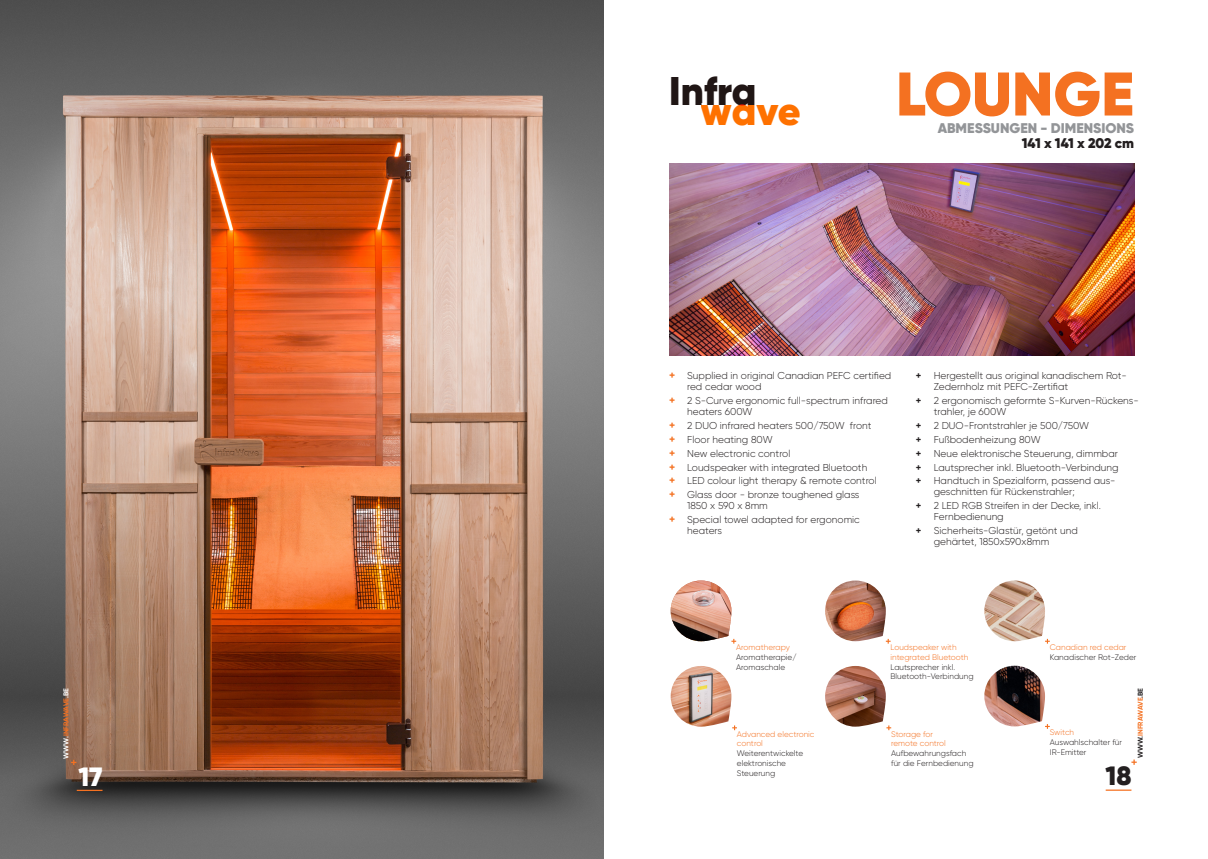
<style>
.page{position:relative;width:1208px;height:859px;background:#fff}
.page>*{position:absolute;margin:0;border:0;box-sizing:border-box;transform-origin:0 0}
.t1{font:900 61.4px "Gilroy";color:#f47121}
.t2{font:900 40px "Gilroy";color:#201615}
.t3{font:900 40px "Gilroy";color:#fe7100}
.t4{font:900 26.5px "Gilroy";color:#231f20}
.t5{font:900 26.5px "Gilroy";color:#fff}
.t6{font:900 14px "Gilroy";color:#939598}
.t7{font:900 14px "Gilroy";letter-spacing:-.01em;color:#231f20}
.t8{font:300 10px/11px "Gilroy";color:#231f20}
.t9{font:300 8.1px/9.7px "Gilroy";color:#231f20}
.t10{font:300 8.1px/9.7px "Gilroy";color:#f47121}
.t11{font:700 7px "Gilroy";color:#f47121}
.s1{color:#fff}
.s2{font-weight:700;font-size:11px;color:#f47121}
.s3{font-weight:700}
.s4{color:#231f20}
</style>
<div class="page">
<img style="left:0;top:0;width:604px;height:859px">
<svg style="left:1131px;top:759px;width:5px;height:6px"></svg>
<hr style="left:1105px;top:789px;width:26px;height:2px;background:#f47121">
<svg style="left:71px;top:760px;width:5px;height:5px"></svg>
<svg style="left:77px;top:790px;width:25px;height:1px"></svg>
<img style="left:669px;top:164px;width:465px;height:192px">
<svg style="left:731px;top:639px;width:5px;height:5px"></svg>
<img style="left:670px;top:580px;width:61px;height:61px">
<svg style="left:886px;top:639px;width:4px;height:5px"></svg>
<img style="left:825px;top:580px;width:61px;height:61px">
<svg style="left:732px;top:725px;width:5px;height:5px"></svg>
<img style="left:670px;top:666px;width:61px;height:61px">
<svg style="left:886px;top:725px;width:5px;height:5px"></svg>
<img style="left:825px;top:666px;width:61px;height:61px">
<svg style="left:1045px;top:724px;width:4px;height:5px"></svg>
<img style="left:984px;top:666px;width:61px;height:60px">
<svg style="left:1045px;top:639px;width:4px;height:5px"></svg>
<img style="left:984px;top:580px;width:61px;height:61px">
<p class="t11" style="left:62px;top:758px;width:72px;rotate:-90deg"><span class="s1">WWW.</span>INFRAWAVE<span class="s1">.BE</span></p>
<p class="t5" style="left:79px;top:759px;width:25px">17</p>
<p class="t2" style="left:669px;top:65px;width:89px">Infra</p>
<h2 class="t3" style="left:701px;top:85px;width:101px">wave</h2>
<p class="t1" style="left:896px;top:55px;width:240px">LOUNGE</p>
<p class="t6" style="left:937px;top:119px;width:198px">ABMESSUNGEN - DIMENSIONS</p>
<p class="t7" style="left:1021px;top:134px;width:114px">141 x 141 x 202 cm</p>
<p class="t8" style="left:687px;top:370px;width:206px;text-indent:-18px"><span class="s2">+</span> Supplied in original Canadian PEFC certified red cedar wood</p>
<p class="t8" style="left:687px;top:395px;width:202px;text-indent:-18px"><span class="s2">+</span> 2 S-Curve ergonomic full-spectrum infrared heaters 600W</p>
<p class="t8" style="left:669px;top:420px;width:204px"><span class="s2">+</span> 2 DUO infrared heaters 500/750W front</p>
<p class="t8" style="left:669px;top:434px;width:105px"><span class="s2">+</span> Floor heating 80W</p>
<p class="t8" style="left:669px;top:448px;width:123px"><span class="s2">+</span> New electronic control</p>
<p class="t8" style="left:669px;top:461px;width:200px"><span class="s2">+</span> Loudspeaker with integrated Bluetooth</p>
<p class="t8" style="left:669px;top:475px;width:209px"><span class="s2">+</span> LED colour light therapy &amp; remote control</p>
<p class="t8" style="left:687px;top:489px;width:174px;text-indent:-18px"><span class="s2">+</span> Glass door - bronze toughened glass<br>1850 x 590 x 8mm</p>
<p class="t8" style="left:687px;top:514px;width:174px;text-indent:-18px"><span class="s2">+</span> Special towel adapted for ergonomic heaters</p>
<p class="t8" style="left:933px;top:370px;width:195px;text-indent:-18px"><span class="s3">+</span> Hergestellt aus original kanadischem Rot-<br>Zedernholz mit PEFC-Zertifiat</p>
<p class="t8" style="left:933px;top:395px;width:206px;text-indent:-18px"><span class="s3">+</span> 2 ergonomisch geformte S-Kurven-Rückens&shy;trahler, je 600W</p>
<p class="t8" style="left:915px;top:420px;width:175px"><span class="s3">+</span> 2 DUO-Frontstrahler je 500/750W</p>
<p class="t8" style="left:915px;top:434px;width:126px"><span class="s3">+</span> Fußbodenheizung 80W</p>
<p class="t8" style="left:915px;top:448px;width:204px"><span class="s3">+</span> Neue elektronische Steuerung, dimmbar</p>
<p class="t8" style="left:915px;top:461px;width:204px"><span class="s3">+</span> Lautsprecher inkl. Bluetooth-Verbindung</p>
<p class="t8" style="left:933px;top:475px;width:183px;text-indent:-18px"><span class="s3">+</span> Handtuch in Spezialform, passend aus&shy;geschnitten für Rückenstrahler;</p>
<p class="t8" style="left:933px;top:500px;width:169px;text-indent:-18px"><span class="s3">+</span> 2 LED RGB Streifen in der Decke, inkl.<br>Fernbedienung</p>
<p class="t8" style="left:933px;top:525px;width:146px;text-indent:-18px"><span class="s3">+</span> Sicherheits-Glastür, getönt und gehärtet, 1850x590x8mm</p>
<p class="t10" style="left:736px;top:642px;width:55px">Aromatherapy</p>
<p class="t9" style="left:736px;top:652px;width:62px">Aromatherapie/<br>Aromaschale</p>
<p class="t10" style="left:890px;top:642px;width:79px">Loudspeaker with integrated Bluetooth</p>
<p class="t9" style="left:890px;top:662px;width:85px">Lautsprecher inkl.<br>Bluetooth-Verbindung</p>
<p class="t10" style="left:1049px;top:642px;width:78px">Canadian red cedar</p>
<p class="t9" style="left:1049px;top:652px;width:88px">Kanadischer Rot-Zeder</p>
<p class="t10" style="left:737px;top:729px;width:79px">Advanced electronic control</p>
<p class="t9" style="left:737px;top:748px;width:68px">Weiterentwickelte elektronische</p>
<p class="t9" style="left:737px;top:768px;width:40px">Steuerung</p>
<p class="t10" style="left:891px;top:729px;width:43px">Storage for</p>
<p class="t10" style="left:891px;top:739px;width:56px">remote control</p>
<p class="t9" style="left:891px;top:748px;width:77px">Aufbewahrungsfach</p>
<p class="t9" style="left:891px;top:758px;width:84px">für die Fernbedienung</p>
<p class="t10" style="left:1049px;top:727px;width:26px">Switch</p>
<p class="t9" style="left:1049px;top:737px;width:74px">Auswahlschalter für</p>
<p class="t9" style="left:1049px;top:747px;width:38px">IR-Emitter</p>
<p class="t11" style="left:1136px;top:758px;width:72px;rotate:-90deg"><span class="s4">WWW.</span>INFRAWAVE<span class="s4">.BE</span></p>
<p class="t4" style="left:1105px;top:759px;width:28px">18</p>
</div>
